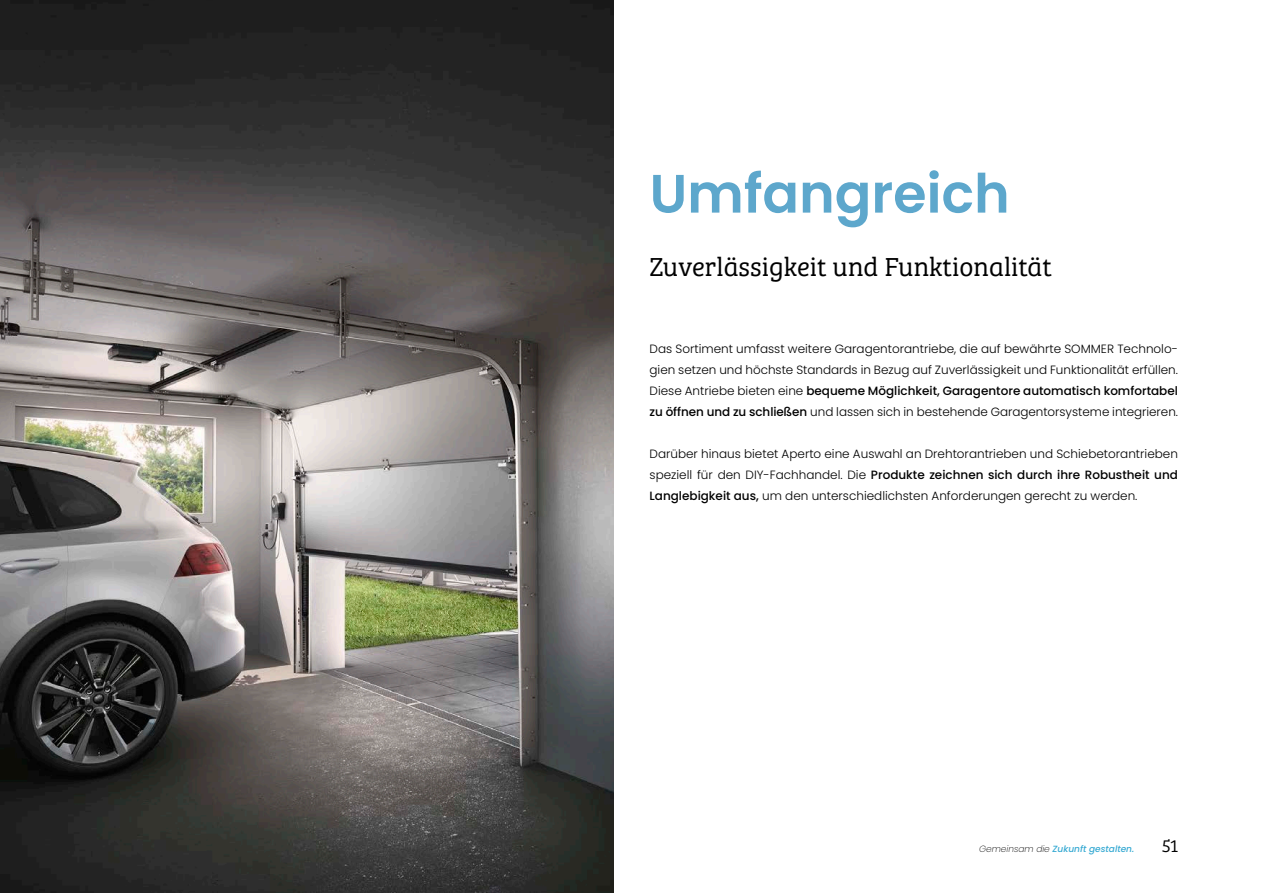
<style>
.page{position:relative;width:1263px;height:893px;background:#fff}
.page>*{position:absolute;margin:0;border:0;box-sizing:border-box;transform-origin:0 0}
.t1{font:600 54px "Poppins";color:#5da7cc}
.t2{font:27px "Bree Serif Lt";color:#000}
.t3{font:18px "Bree Serif Lt";color:#000}
.t4{font:300 12px/21px "Poppins";color:#000;text-align:justify}
.t5{font:italic 500 9px "Poppins";color:#38aad3}
.s1{font-weight:500}
.s2{font-weight:200;color:#000}
</style>
<div class="page">
<img style="left:0;top:0;width:613px;height:893px">
<h1 class="t1" style="left:649px;top:162px;width:362px">Umfangreich</h1>
<h2 class="t2" style="left:649px;top:248px;width:404px">Zuverlässigkeit und Funktionalität</h2>
<p class="t4" style="left:649px;top:338px;width:530px">Das Sortiment umfasst weitere Garagentorantriebe, die auf bewährte SOMMER Technolo&shy;gien setzen und höchste Standards in Bezug auf Zuverlässigkeit und Funktionalität erfüllen.<br>Diese Antriebe bieten eine <span class="s1">bequeme Möglichkeit, Garagentore automatisch komfortabel zu öffnen und zu schließen</span> und lassen sich in bestehende Garagentorsysteme integrieren.</p>
<p class="t4" style="left:649px;top:443px;width:530px">Darüber hinaus bietet Aperto eine Auswahl an Drehtorantrieben und Schiebetorantrieben speziell für den DIY-Fachhandel. Die <span class="s1">Produkte zeichnen sich durch ihre Robustheit und Langlebigkeit aus,</span> um den unterschiedlichsten Anforderungen gerecht zu werden.</p>
<p class="t5" style="left:979px;top:844px;width:157px"><span class="s2">Gemeinsam die</span> Zukunft gestalten.</p>
<h3 class="t3" style="left:1162px;top:833px;width:17px">51</h3>
</div>
